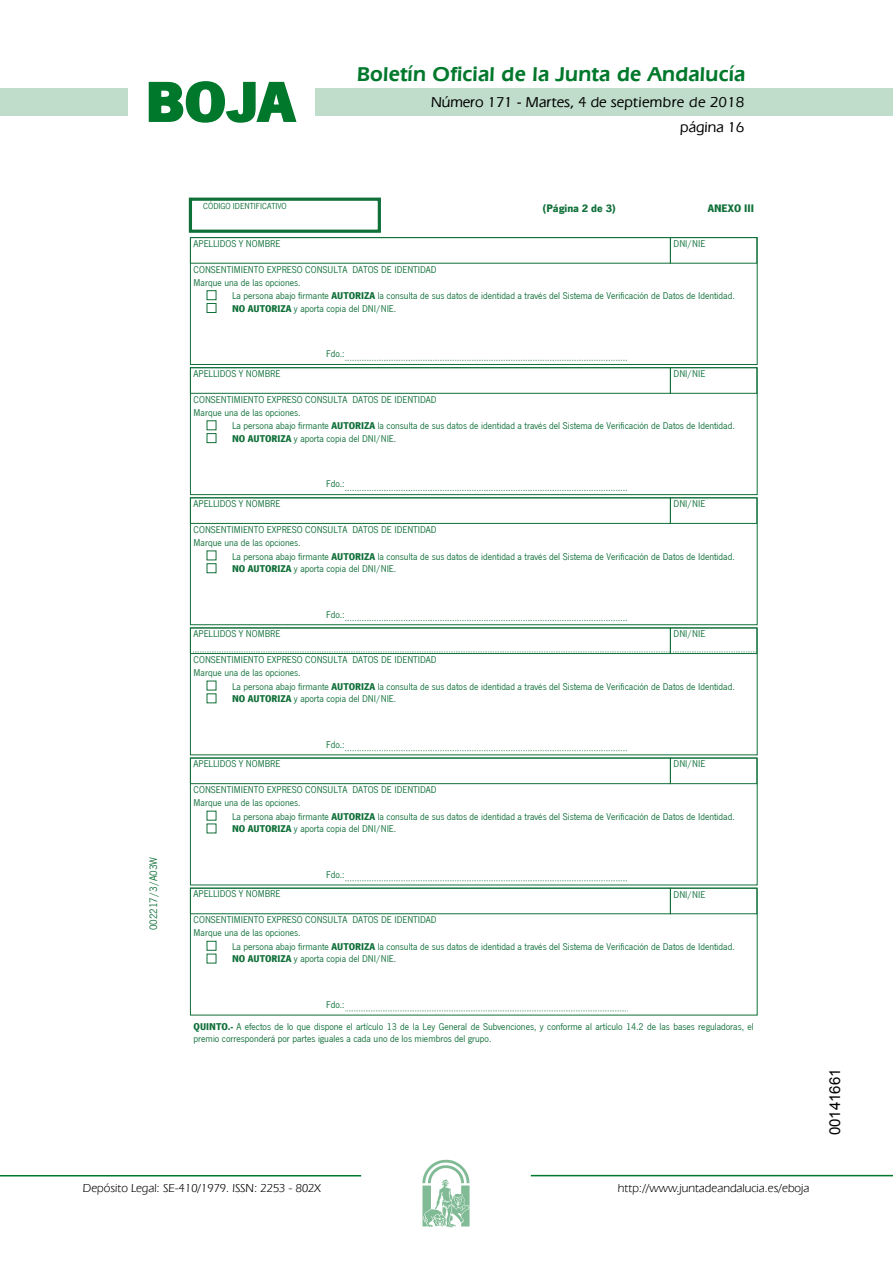
<style>
.page{position:relative;width:893px;height:1263px;background:#fff}
.page>*{position:absolute;margin:0;border:0;box-sizing:border-box;transform-origin:0 0}
.t1{font:700 57.75px "News Got T";color:#00782c;scale:1.14 1}
.t2{font:600 21px "Eras IT Cby BT";letter-spacing:.01em;color:#00782c}
.t3{font:500 15px/24.5px "Eras IT Cby BT";color:#000;text-align:right}
.t4{font:15px "Arial";color:#000}
.t5{font:12px "Eras IT Cby BT";color:#000}
.t6{font:700 11.25px "News Got T";color:#107039}
.t7{font:11.25px "News Got T";color:#107039}
.t8{font:10.2px/12.8px "News Got T";color:#107039}
.t9{font:9px "News Got T";color:#107039}
.s1{font-weight:700}
</style>
<div class="page">
<div style="left:315px;top:88px;width:577px;height:28px;background:#bfddca"></div>
<div style="left:0;top:88px;width:128px;height:28px;background:#bfddca"></div>
<hr style="left:0;top:1175px;width:361px;height:2px;background:#00782c">
<svg style="left:422px;top:1159px;width:47px;height:68px"></svg>
<hr style="left:531px;top:1175px;width:361px;height:1px;background:#00782c">
<svg style="left:148px;top:81px;width:149px;height:42px"></svg>
<div style="left:189px;top:198px;width:192px;height:35px;border:3px solid #107039"></div>
<div style="left:190px;top:237px;width:567px;height:128px;border:1px solid #107039"></div>
<div style="left:190px;top:237px;width:480px;height:26px;border:1px solid #107039"></div>
<div style="left:670px;top:237px;width:87px;height:26px;border:1px solid #107039"></div>
<div style="left:207px;top:290px;width:9px;height:10px;border:1px solid #107039"></div>
<div style="left:207px;top:303px;width:9px;height:10px;border:1px solid #107039"></div>
<svg style="left:345px;top:360px;width:282px;height:1px"></svg>
<div style="left:190px;top:367px;width:567px;height:128px;border:1px solid #107039"></div>
<div style="left:190px;top:367px;width:480px;height:27px;border:1px solid #107039"></div>
<div style="left:670px;top:367px;width:87px;height:27px;border:1px solid #107039"></div>
<div style="left:207px;top:433px;width:9px;height:10px;border:1px solid #107039"></div>
<svg style="left:345px;top:490px;width:282px;height:1px"></svg>
<div style="left:190px;top:498px;width:567px;height:127px;border:1px solid #107039"></div>
<div style="left:190px;top:498px;width:480px;height:26px;border:1px solid #107039"></div>
<div style="left:670px;top:498px;width:87px;height:26px;border:1px solid #107039"></div>
<div style="left:207px;top:563px;width:9px;height:10px;border:1px solid #107039"></div>
<svg style="left:345px;top:620px;width:282px;height:1px"></svg>
<div style="left:190px;top:628px;width:480px;height:26px;border:1px solid #107039"></div>
<div style="left:670px;top:628px;width:87px;height:26px;border:1px solid #107039"></div>
<svg style="left:193px;top:652px;width:564px;height:1px"></svg>
<svg style="left:345px;top:750px;width:282px;height:1px"></svg>
<div style="left:190px;top:758px;width:480px;height:26px;border:1px solid #107039"></div>
<div style="left:670px;top:758px;width:87px;height:26px;border:1px solid #107039"></div>
<svg style="left:345px;top:881px;width:282px;height:1px"></svg>
<div style="left:190px;top:888px;width:480px;height:26px;border:1px solid #107039"></div>
<div style="left:670px;top:888px;width:87px;height:26px;border:1px solid #107039"></div>
<div style="left:207px;top:941px;width:9px;height:10px;border:1px solid #107039"></div>
<svg style="left:345px;top:1011px;width:281px;height:1px"></svg>
<h1 class="t1" style="left:145px;top:68px;width:133px">BOJA</h1>
<h2 class="t2" style="left:357px;top:62px;width:390px">Boletín Oficial de la Junta de Andalucía</h2>
<h3 class="t3" style="left:431px;top:90px;width:315px">Número 171 - Martes, 4 de septiembre de 2018 página 16</h3>
<p class="t7" style="left:147px;top:930px;width:75px;rotate:-90deg">002217/3/A03W</p>
<p class="t9" style="left:203px;top:201px;width:85px">CÓDIGO IDENTIFICATIVO</p>
<p class="t6" style="left:542px;top:202px;width:75px">(Página 2 de 3)</p>
<p class="t6" style="left:707px;top:201px;width:48px">ANEXO III</p>
<p class="t8" style="left:194px;top:237px;width:88px">APELLIDOS Y NOMBRE</p>
<p class="t8" style="left:673px;top:237px;width:33px">DNI/NIE</p>
<p class="t8" style="left:194px;top:263px;width:244px">CONSENTIMIENTO EXPRESO CONSULTA DATOS DE IDENTIDAD<br>Marque una de las opciones.</p>
<p class="t8" style="left:232px;top:290px;width:504px">La persona abajo firmante <span class="s1">AUTORIZA</span> la consulta de sus datos de identidad a través del Sistema de Verificación de Datos de Identidad.<br><span class="s1">NO AUTORIZA</span> y aporta copia del DNI/NIE.</p>
<p class="t8" style="left:326px;top:348px;width:20px">Fdo.:</p>
<p class="t8" style="left:194px;top:367px;width:88px">APELLIDOS Y NOMBRE</p>
<p class="t8" style="left:673px;top:367px;width:33px">DNI/NIE</p>
<p class="t8" style="left:194px;top:393px;width:244px">CONSENTIMIENTO EXPRESO CONSULTA DATOS DE IDENTIDAD<br>Marque una de las opciones.</p>
<p class="t8" style="left:232px;top:420px;width:504px">La persona abajo firmante <span class="s1">AUTORIZA</span> la consulta de sus datos de identidad a través del Sistema de Verificación de Datos de Identidad.<br><span class="s1">NO AUTORIZA</span> y aporta copia del DNI/NIE.</p>
<p class="t8" style="left:326px;top:478px;width:20px">Fdo.:</p>
<p class="t8" style="left:194px;top:498px;width:88px">APELLIDOS Y NOMBRE</p>
<p class="t8" style="left:673px;top:498px;width:33px">DNI/NIE</p>
<p class="t8" style="left:194px;top:523px;width:244px">CONSENTIMIENTO EXPRESO CONSULTA DATOS DE IDENTIDAD<br>Marque una de las opciones.</p>
<p class="t8" style="left:232px;top:550px;width:504px">La persona abajo firmante <span class="s1">AUTORIZA</span> la consulta de sus datos de identidad a través del Sistema de Verificación de Datos de Identidad.<br><span class="s1">NO AUTORIZA</span> y aporta copia del DNI/NIE.</p>
<p class="t8" style="left:326px;top:608px;width:20px">Fdo.:</p>
<p class="t8" style="left:194px;top:628px;width:88px">APELLIDOS Y NOMBRE</p>
<p class="t8" style="left:673px;top:628px;width:33px">DNI/NIE</p>
<p class="t8" style="left:194px;top:654px;width:244px">CONSENTIMIENTO EXPRESO CONSULTA DATOS DE IDENTIDAD<br>Marque una de las opciones.</p>
<p class="t8" style="left:232px;top:680px;width:504px">La persona abajo firmante <span class="s1">AUTORIZA</span> la consulta de sus datos de identidad a través del Sistema de Verificación de Datos de Identidad.<br><span class="s1">NO AUTORIZA</span> y aporta copia del DNI/NIE.</p>
<p class="t8" style="left:326px;top:738px;width:20px">Fdo.:</p>
<p class="t8" style="left:194px;top:758px;width:88px">APELLIDOS Y NOMBRE</p>
<p class="t8" style="left:673px;top:758px;width:33px">DNI/NIE</p>
<p class="t8" style="left:194px;top:784px;width:244px">CONSENTIMIENTO EXPRESO CONSULTA DATOS DE IDENTIDAD<br>Marque una de las opciones.</p>
<p class="t8" style="left:232px;top:810px;width:504px">La persona abajo firmante <span class="s1">AUTORIZA</span> la consulta de sus datos de identidad a través del Sistema de Verificación de Datos de Identidad.<br><span class="s1">NO AUTORIZA</span> y aporta copia del DNI/NIE.</p>
<p class="t8" style="left:326px;top:868px;width:20px">Fdo.:</p>
<p class="t8" style="left:194px;top:888px;width:88px">APELLIDOS Y NOMBRE</p>
<p class="t8" style="left:673px;top:888px;width:33px">DNI/NIE</p>
<p class="t8" style="left:194px;top:914px;width:244px">CONSENTIMIENTO EXPRESO CONSULTA DATOS DE IDENTIDAD<br>Marque una de las opciones.</p>
<p class="t8" style="left:232px;top:941px;width:504px">La persona abajo firmante <span class="s1">AUTORIZA</span> la consulta de sus datos de identidad a través del Sistema de Verificación de Datos de Identidad.<br><span class="s1">NO AUTORIZA</span> y aporta copia del DNI/NIE.</p>
<p class="t8" style="left:194px;top:994px;width:561px;line-height:21.9px;text-indent:132px">Fdo.:<br><span class="s1">QUINTO.-</span> A efectos de lo que dispone el artículo 13 de la Ley General de Subvenciones, y conforme al artículo 14.2 de las bases reguladoras, el</p>
<p class="t8" style="left:193px;top:1032px;width:299px">premio corresponderá por partes iguales a cada uno de los miembros del grupo.</p>
<p class="t5" style="left:83px;top:1181px;width:239px">Depósito Legal: SE-410/1979. ISSN: 2253 - 802X</p>
<p class="t5" style="left:618px;top:1181px;width:193px">http://www.juntadeandalucia.es/eboja</p>
<h3 class="t4" style="left:825px;top:1135px;width:68px;rotate:-90deg">00141661</h3>
</div>
